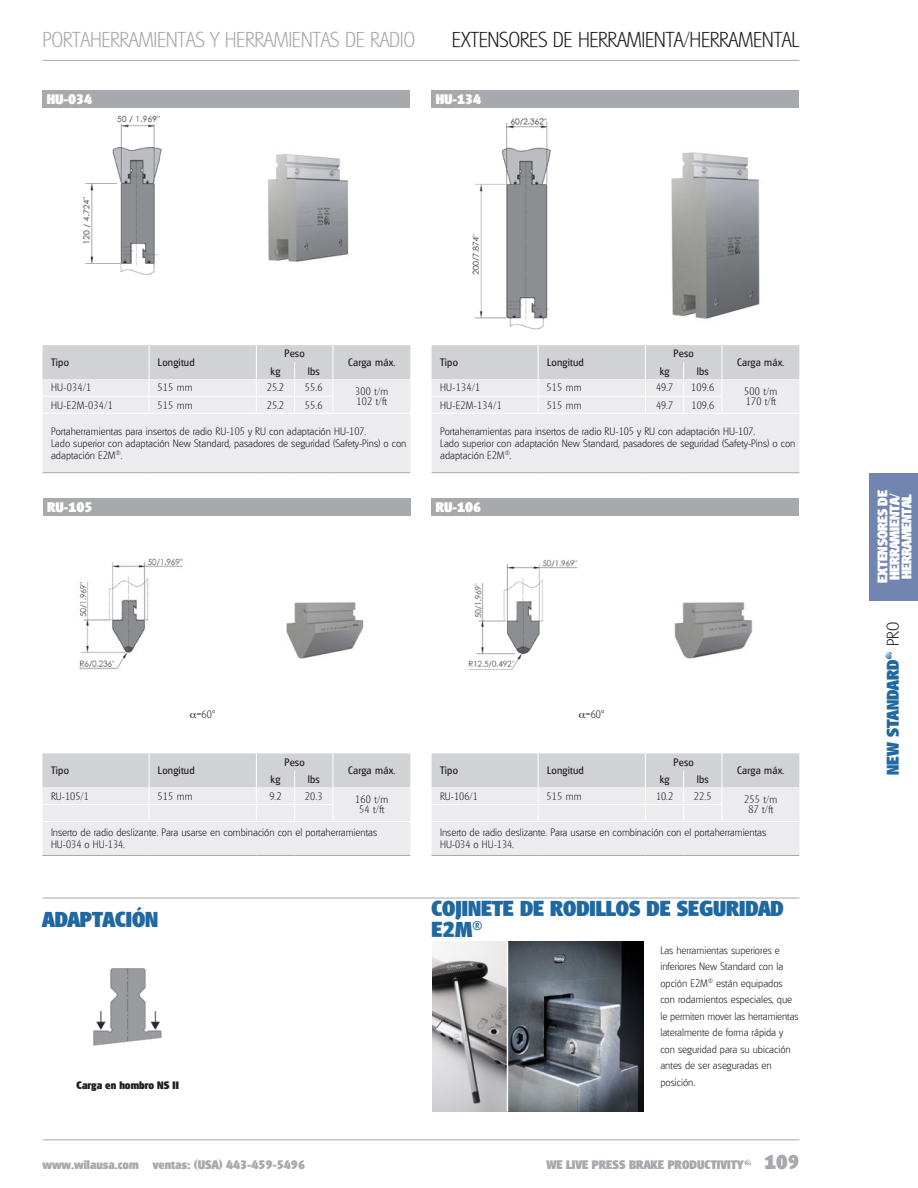
<style>
.page{position:relative;width:918px;height:1188px;background:#fff}
.page>*{position:absolute;margin:0;border:0;box-sizing:border-box;transform-origin:0 0}
.t1{font:800 21px/21px "Glasgow WILA";color:#2068a0}
.t2{font:200 21px "Glasgow WILA";letter-spacing:-.02em;color:#a8a9ad}
.t3{font:200 21px "Glasgow WILA";letter-spacing:-.02em;color:#231f20}
.t4{font:800 16.5px "Glasgow WILA";color:#2068a0}
.t5{font:800 13.5px/12px "Glasgow WILA";letter-spacing:-.02em;color:#fff}
.t6{font:800 12px "Glasgow WILA";color:#a8a9ad}
.t7{font:200 10.5px/16.5px "Glasgow WILA";color:#231f20}
.t8{font:10.5px "Glasgow WILA";letter-spacing:.02em;color:#231f20}
.t9{font:800 10.5px "Glasgow WILA";color:#231f20}
.s1{font-weight:400;font-size:15.75px}
.s2{font-size:19.5px}
.s3{font-weight:400}
.s4{font-weight:200;color:#231f20}
</style>
<div class="page">
<hr style="left:43px;top:60px;width:756px;height:1px;background:#a8a9ad">
<hr style="left:43px;top:1139px;width:756px;height:1px;background:#a8a9ad">
<hr style="left:43px;top:898px;width:756px;height:1px;background:#a8a9ad">
<img style="left:93px;top:968px;width:69px;height:78px">
<img style="left:83px;top:115px;width:79px;height:160px">
<img style="left:472px;top:118px;width:79px;height:212px">
<img style="left:286px;top:602px;width:78px;height:57px">
<img style="left:674px;top:602px;width:79px;height:57px">
<img style="left:671px;top:152px;width:89px;height:167px">
<img style="left:79px;top:558px;width:104px;height:112px">
<img style="left:468px;top:559px;width:110px;height:111px">
<div style="left:43px;top:90px;width:367px;height:17px;background:#a8a9ad"></div>
<div style="left:432px;top:90px;width:367px;height:17px;background:#a8a9ad"></div>
<div style="left:432px;top:498px;width:367px;height:17px;background:#a8a9ad"></div>
<div style="left:43px;top:498px;width:368px;height:17px;background:#a8a9ad"></div>
<svg style="left:43px;top:345px;width:367px;height:128px;background:#e4e5e7"></svg>
<svg style="left:432px;top:345px;width:367px;height:128px;background:#e4e5e7"></svg>
<hr style="left:43px;top:855px;width:106px;height:1px;background:#a8a9ad">
<hr style="left:149px;top:855px;width:107px;height:1px;background:#a8a9ad">
<hr style="left:256px;top:855px;width:39px;height:1px;background:#a8a9ad">
<hr style="left:295px;top:855px;width:38px;height:1px;background:#a8a9ad">
<hr style="left:333px;top:855px;width:77px;height:1px;background:#a8a9ad">
<svg style="left:43px;top:753px;width:367px;height:102px;background:#e3e4e5"></svg>
<hr style="left:432px;top:855px;width:106px;height:1px;background:#a8a9ad">
<hr style="left:538px;top:855px;width:107px;height:1px;background:#a8a9ad">
<hr style="left:645px;top:855px;width:39px;height:1px;background:#a8a9ad">
<hr style="left:684px;top:855px;width:38px;height:1px;background:#a8a9ad">
<hr style="left:722px;top:855px;width:77px;height:1px;background:#a8a9ad">
<svg style="left:432px;top:753px;width:367px;height:102px;background:#e3e4e5"></svg>
<img style="left:268px;top:153px;width:81px;height:109px">
<div style="left:870px;top:473px;width:48px;height:127px;background:#7284b0"></div>
<img style="left:508px;top:942px;width:135px;height:169px">
<img style="left:432px;top:942px;width:75px;height:169px">
<h1 class="t2" style="left:43px;top:27px;width:374px">PORTAHERRAMIENTAS Y HERRAMIENTAS DE RADIO</h1>
<h1 class="t3" style="left:452px;top:27px;width:349px">EXTENSORES DE HERRAMIENTA/HERRAMENTAL</h1>
<p class="t5" style="left:47px;top:93px;width:47px">HU-034</p>
<p class="t5" style="left:436px;top:93px;width:47px">HU-134</p>
<p class="t8" style="left:51px;top:356px;width:20px">Tipo</p>
<p class="t8" style="left:158px;top:356px;width:38px">Longitud</p>
<p class="t8" style="left:284px;top:348px;width:22px">Peso</p>
<p class="t8" style="left:271px;top:365px;width:11px">kg</p>
<p class="t8" style="left:308px;top:365px;width:14px">lbs</p>
<p class="t8" style="left:348px;top:356px;width:49px">Carga máx.</p>
<p class="t8" style="left:440px;top:356px;width:20px">Tipo</p>
<p class="t8" style="left:547px;top:356px;width:38px">Longitud</p>
<p class="t8" style="left:674px;top:348px;width:22px">Peso</p>
<p class="t8" style="left:660px;top:365px;width:11px">kg</p>
<p class="t8" style="left:697px;top:365px;width:14px">lbs</p>
<p class="t8" style="left:737px;top:356px;width:49px">Carga máx.</p>
<p class="t7" style="left:51px;top:379px;width:42px">HU-034/1</p>
<p class="t7" style="left:158px;top:379px;width:37px">515 mm</p>
<p class="t7" style="left:267px;top:379px;width:19px">25.2</p>
<p class="t7" style="left:305px;top:379px;width:19px">55.6</p>
<p class="t7" style="left:355px;top:386px;width:35px;line-height:10.5px">300 t/m<br>102 t/ft</p>
<p class="t7" style="left:51px;top:397px;width:63px">HU-E2M-034/1</p>
<p class="t7" style="left:158px;top:397px;width:37px">515 mm</p>
<p class="t7" style="left:267px;top:397px;width:19px">25.2</p>
<p class="t7" style="left:305px;top:397px;width:19px">55.6</p>
<p class="t7" style="left:51px;top:425px;width:357px;line-height:12px">Portaherramientas para insertos de radio RU-105 y RU con adaptación HU-107.<br>Lado superior con adaptación New Standard, pasadores de seguridad (Safety-Pins) o con adaptación E2M<sup>®</sup>.</p>
<p class="t7" style="left:440px;top:379px;width:42px">HU-134/1</p>
<p class="t7" style="left:547px;top:379px;width:37px">515 mm</p>
<p class="t7" style="left:656px;top:379px;width:19px">49.7</p>
<p class="t7" style="left:691px;top:379px;width:25px">109.6</p>
<p class="t7" style="left:744px;top:386px;width:35px;line-height:10.5px">500 t/m<br>170 t/ft</p>
<p class="t7" style="left:440px;top:397px;width:63px">HU-E2M-134/1</p>
<p class="t7" style="left:547px;top:397px;width:37px">515 mm</p>
<p class="t7" style="left:656px;top:397px;width:19px">49.7</p>
<p class="t7" style="left:691px;top:397px;width:25px">109.6</p>
<p class="t7" style="left:440px;top:425px;width:357px;line-height:12px">Portaherramientas para insertos de radio RU-105 y RU con adaptación HU-107.<br>Lado superior con adaptación New Standard, pasadores de seguridad (Safety-Pins) o con adaptación E2M<sup>®</sup>.</p>
<p class="t5" style="left:47px;top:501px;width:47px">RU-105</p>
<p class="t5" style="left:436px;top:501px;width:47px">RU-106</p>
<p class="t7" style="left:197px;top:706px;width:21px">=60°</p>
<p class="t7" style="left:586px;top:706px;width:21px">=60°</p>
<p class="t8" style="left:51px;top:764px;width:20px">Tipo</p>
<p class="t8" style="left:158px;top:764px;width:38px">Longitud</p>
<p class="t8" style="left:284px;top:756px;width:22px">Peso</p>
<p class="t8" style="left:271px;top:773px;width:11px">kg</p>
<p class="t8" style="left:308px;top:773px;width:14px">lbs</p>
<p class="t8" style="left:348px;top:764px;width:49px">Carga máx.</p>
<p class="t8" style="left:440px;top:764px;width:20px">Tipo</p>
<p class="t8" style="left:547px;top:764px;width:38px">Longitud</p>
<p class="t8" style="left:674px;top:756px;width:22px">Peso</p>
<p class="t8" style="left:660px;top:773px;width:11px">kg</p>
<p class="t8" style="left:697px;top:773px;width:14px">lbs</p>
<p class="t8" style="left:737px;top:764px;width:49px">Carga máx.</p>
<p class="t7" style="left:51px;top:788px;width:39px">RU-105/1</p>
<p class="t7" style="left:158px;top:788px;width:37px">515 mm</p>
<p class="t7" style="left:270px;top:788px;width:14px">9.2</p>
<p class="t7" style="left:305px;top:788px;width:19px">20.3</p>
<p class="t7" style="left:355px;top:794px;width:35px;line-height:10.5px;text-align:center">160 t/m<br>54 t/ft</p>
<p class="t7" style="left:51px;top:827px;width:328px;line-height:12px">Inserto de radio deslizante. Para usarse en combinación con el portaherramientas<br>HU-034 o HU-134.</p>
<p class="t7" style="left:440px;top:788px;width:39px">RU-106/1</p>
<p class="t7" style="left:547px;top:788px;width:37px">515 mm</p>
<p class="t7" style="left:656px;top:788px;width:19px">10.2</p>
<p class="t7" style="left:694px;top:788px;width:19px">22.5</p>
<p class="t7" style="left:744px;top:794px;width:35px;line-height:10.5px;text-align:center">255 t/m<br>87 t/ft</p>
<p class="t7" style="left:440px;top:827px;width:328px;line-height:12px">Inserto de radio deslizante. Para usarse en combinación con el portaherramientas<br>HU-034 o HU-134.</p>
<h1 class="t1" style="left:43px;top:909px;width:117px">ADAPTACIÓN</h1>
<h1 class="t1" style="left:432px;top:898px;width:354px">COJINETE DE RODILLOS DE SEGURIDAD<br>E2M<sup>®</sup></h1>
<p class="t9" style="left:77px;top:1078px;width:104px">Carga en hombro NS II</p>
<p class="t7" style="left:660px;top:942px;width:140px">Las herramientas superiores e inferiores New Standard con la opción E2M<sup>®</sup> están equipados con rodamientos especiales, que le permiten mover las herramientas lateralmente de forma rápida y con seguridad para su ubicación antes de ser aseguradas en posición.</p>
<p class="t6" style="left:43px;top:1158px;width:264px">www.wilausa.com ventas: (USA) 443-459-5496</p>
<p class="t6" style="left:546px;top:1158px;width:255px">WE LIVE PRESS BRAKE PRODUCTIVITY<span class="s1">ž</span> <span class="s2">109</span></p>
<p class="t5" style="left:877px;top:583px;width:94px;rotate:-90deg">EXTENSORES DE<br>HERRAMIENTA/<br>HERRAMENTAL</p>
<h2 class="t4" style="left:883px;top:775px;width:155px;rotate:-90deg">NEW STANDARD<span class="s3">Ž</span> <span class="s4">PRO</span></h2>
</div>
